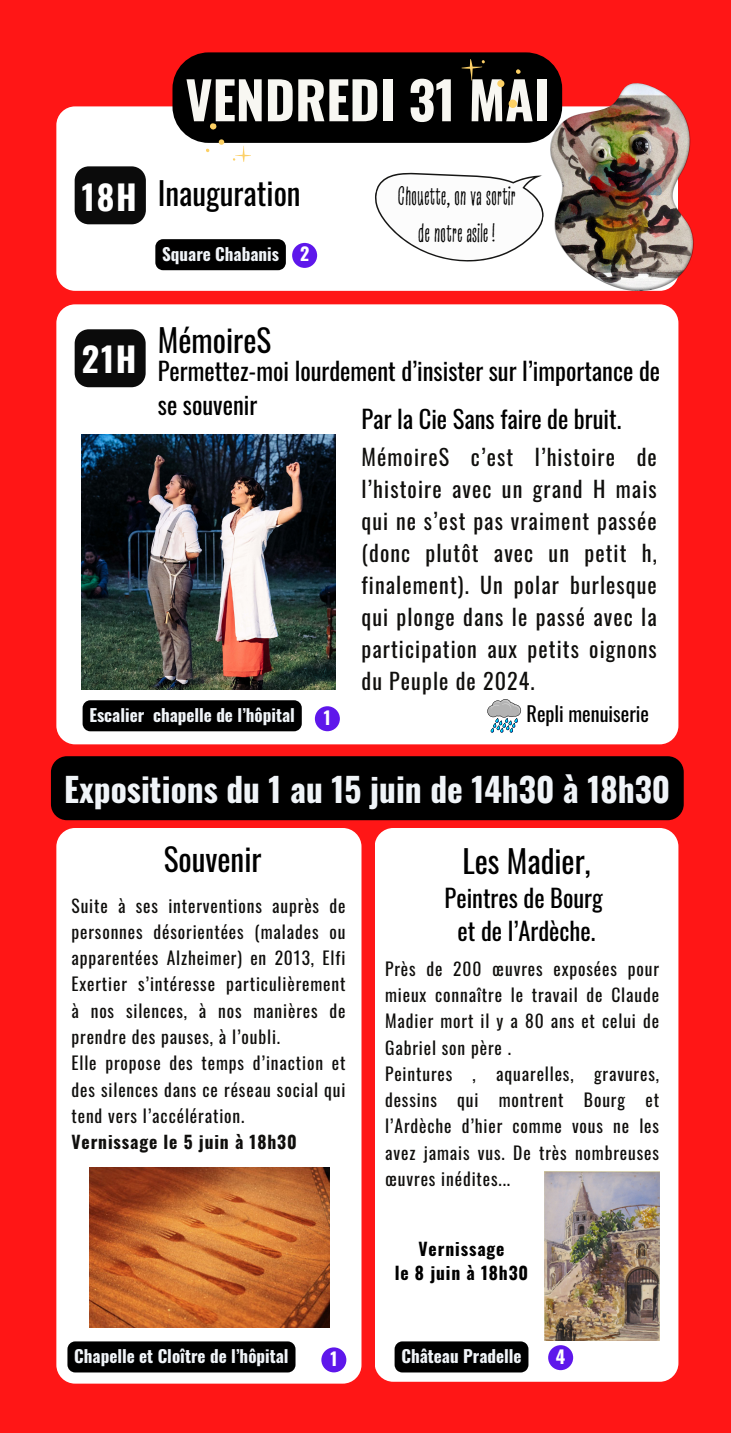
<style>
.page{position:relative;width:731px;height:1433px;background:#ff1616}
.page>*{position:absolute;margin:0;border:0;box-sizing:border-box;transform-origin:0 0}
.t1{font:700 51.75px "Oswald";color:#f8f7f2}
.t2{font:700 33.98px "Oswald";letter-spacing:.05em;color:#fff}
.t3{font:700 33.3px "Oswald";color:#f0f4f8}
.t4{font:31.28px "Oswald";color:#000}
.t5{font:27px/37.1px "Six Hands Rough";color:#000;text-align:center}
.t6{font:24.53px/33.8px "Oswald";color:#000}
.t7{font:22.05px/31.9px "Oswald";letter-spacing:.05em;color:#100f0d;text-align:justify}
.t8{font:20.25px "Oswald";color:#000}
.t9{font:700 18px "Oswald";color:#fff}
.t10{font:17.55px/26.3px "Oswald";letter-spacing:.05em;color:#100f0d;text-align:justify}
.t11{font:700 17.55px "Oswald";letter-spacing:.05em;color:#100f0d}
.t12{font:700 17.55px "Oswald";letter-spacing:.05em;color:#000}
.t13{font:700 17.1px "Oswald";color:#f0f4f8}
</style>
<div class="page">
<div style="left:56px;top:304px;width:622px;height:440px;background:#fff;border-radius:19px"></div>
<img style="left:82px;top:434px;width:254px;height:256px">
<svg style="left:75px;top:329px;width:71px;height:58px;background:#161616"></svg>
<div style="left:83px;top:700px;width:219px;height:31px;background:#000;border-radius:8px"></div>
<div style="left:56px;top:106px;width:622px;height:185px;background:#fff;border-radius:19px"></div>
<div style="left:172px;top:52px;width:390px;height:91px;background:#000;border-radius:36px"></div>
<svg style="left:508px;top:99px;width:9px;height:9px"></svg>
<div style="left:497px;top:80px;width:7px;height:7px;background:#fcd064;border-radius:50%"></div>
<svg style="left:516px;top:69px;width:4px;height:5px"></svg>
<svg style="left:461px;top:59px;width:24px;height:22px"></svg>
<svg style="left:210px;top:123px;width:7px;height:7px"></svg>
<svg style="left:219px;top:139px;width:5px;height:6px"></svg>
<svg style="left:233px;top:145px;width:18px;height:17px"></svg>
<img style="left:551px;top:83px;width:142px;height:208px">
<svg style="left:375px;top:172px;width:169px;height:90px"></svg>
<div style="left:75px;top:166px;width:71px;height:58px;background:#0b0b0b"></div>
<div style="left:155px;top:239px;width:131px;height:31px;background:#000"></div>
<div style="left:56px;top:828px;width:305px;height:555px;background:#fff;border-radius:19px"></div>
<div style="left:374px;top:828px;width:304px;height:553px;background:#fff;border-radius:19px"></div>
<img style="left:89px;top:1167px;width:240px;height:160px">
<img style="left:544px;top:1172px;width:115px;height:168px">
<div style="left:67px;top:1341px;width:228px;height:31px;background:#000;border-radius:8px"></div>
<div style="left:51px;top:756px;width:632px;height:64px;background:#000;border-radius:16px"></div>
<div style="left:394px;top:1341px;width:134px;height:31px;background:#000"></div>
<div style="left:292px;top:243px;width:25px;height:25px;background:#5e17eb;border-radius:50%"></div>
<div style="left:315px;top:706px;width:25px;height:25px;background:#5e17eb;border-radius:50%"></div>
<div style="left:321px;top:1347px;width:25px;height:25px;background:#5e17eb;border-radius:50%"></div>
<div style="left:548px;top:1345px;width:25px;height:25px;background:#5e17eb;border-radius:50%"></div>
<svg style="left:487px;top:699px;width:34px;height:34px"></svg>
<h4 class="t1" style="left:185px;top:60px;width:365px">VENDREDI 31 MAI</h4>
<h5 class="t2" style="left:82px;top:170px;width:56px">18H</h5>
<p class="t4" style="left:158px;top:169px;width:144px">Inauguration</p>
<h2 class="t13" style="left:162px;top:241px;width:118px">Square Chabanis</h2>
<p class="t9" style="left:300px;top:240px;width:11px">2</p>
<h4 class="t5" style="left:397px;top:175px;width:120px">Chouette, on va sortir de notre asile !</h4>
<h1 class="t2" style="left:82px;top:333px;width:56px">21H</h1>
<p class="t4" style="left:158px;top:316px;width:115px">MémoireS</p>
<p class="t6" style="left:158px;top:353px;width:504px">Permettez-moi lourdement d’insister sur l’importance de se souvenir</p>
<p class="t7" style="left:361px;top:440px;width:297px">MémoireS c’est l’histoire de l’histoire avec un grand H mais qui ne s’est pas vraiment passée (donc plutôt avec un petit h, finalement). Un polar burlesque qui plonge dans le passé avec la participation aux petits oignons du Peuple de 2024.</p>
<h2 class="t6" style="left:361px;top:401px;width:261px">Par la Cie Sans faire de bruit.</h2>
<p class="t13" style="left:89px;top:702px;width:207px">Escalier chapelle de l’hôpital</p>
<p class="t9" style="left:324px;top:703px;width:8px">1</p>
<p class="t8" style="left:526px;top:698px;width:124px">Repli menuiserie</p>
<h6 class="t3" style="left:64px;top:764px;width:607px">Expositions du 1 au 15 juin de 14h30 à 18h30</h6>
<p class="t4" style="left:164px;top:835px;width:99px">Souvenir</p>
<h6 class="t4" style="left:462px;top:836px;width:130px">Les Madier,</h6>
<h6 class="t6" style="left:444px;top:880px;width:160px;text-align:center">Peintres de Bourg et de l’Ardèche.</h6>
<h5 class="t10" style="left:71px;top:891px;width:275px">Suite à ses interventions auprès de personnes désorientées (malades ou apparentées Alzheimer) en 2013, Elfi Exertier s’intéresse particulièrement à nos silences, à nos manières de prendre des pauses, à l’oubli.</h5>
<h3 class="t10" style="left:71px;top:1049px;width:275px">Elle propose des temps d’inaction et des silences dans ce réseau social qui tend vers l’accélération.</h3>
<h4 class="t11" style="left:71px;top:1128px;width:227px">Vernissage le 5 juin à 18h30</h4>
<p class="t10" style="left:385px;top:954px;width:275px">Près de 200 œuvres exposées pour mieux connaître le travail de Claude Madier mort il y a 80 ans et celui de Gabriel son père .</p>
<p class="t10" style="left:385px;top:1059px;width:275px">Peintures , aquarelles, gravures, dessins qui montrent Bourg et l’Ardèche d’hier comme vous ne les avez jamais vus. De très nombreuses œuvres inédites...</p>
<p class="t13" style="left:74px;top:1343px;width:216px">Chapelle et Cloître de l’hôpital</p>
<p class="t12" style="left:418px;top:1235px;width:87px">Vernissage</p>
<p class="t12" style="left:395px;top:1258px;width:135px">le 8 juin à 18h30</p>
<p class="t13" style="left:401px;top:1343px;width:122px">Château Pradelle</p>
<p class="t9" style="left:330px;top:1344px;width:8px">1</p>
<h5 class="t9" style="left:556px;top:1342px;width:11px">4</h5>
</div>
